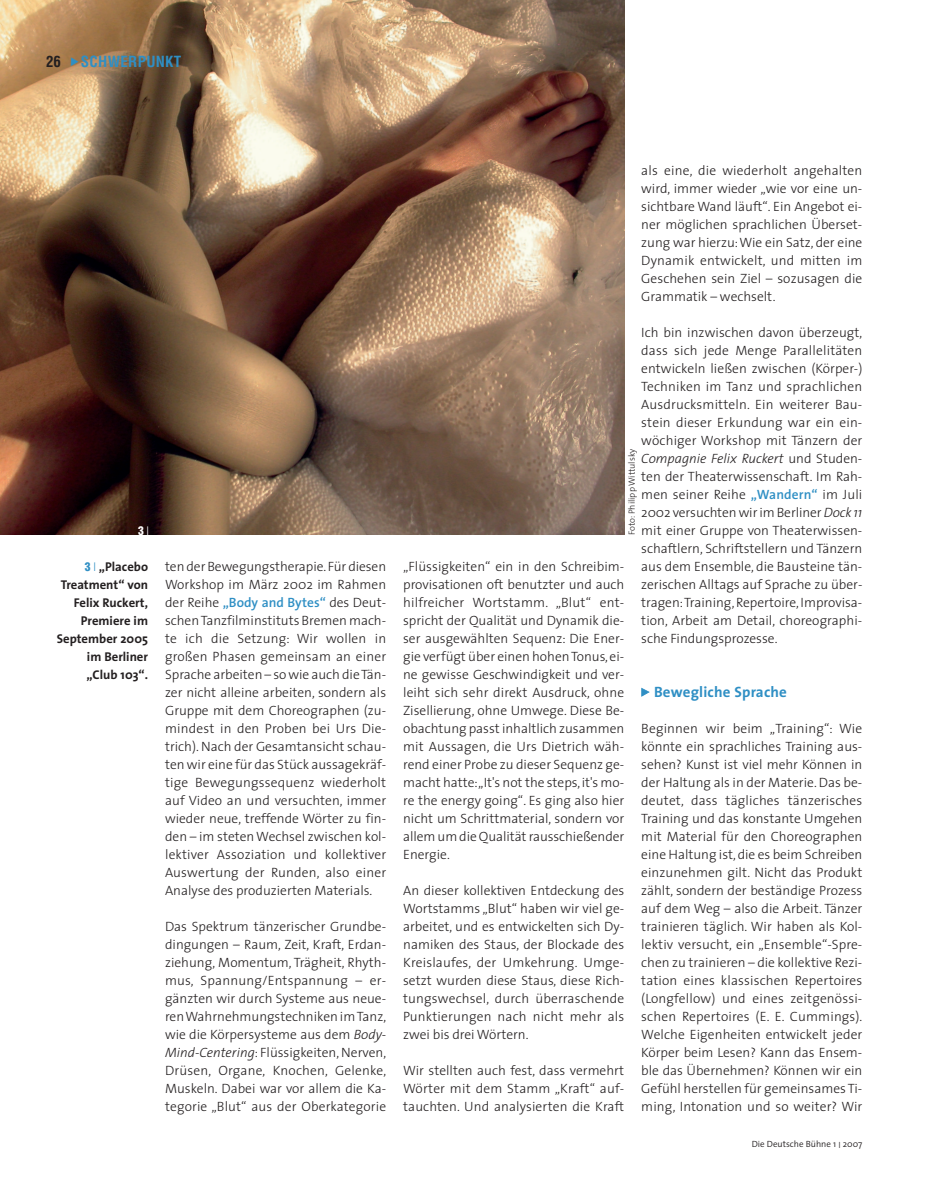
<style>
.page{position:relative;width:939px;height:1194px;background:#fff}
.page>*{position:absolute;margin:0;border:0;box-sizing:border-box;transform-origin:0 0}
.t1{font:700 15px "The Sans";letter-spacing:.01em;color:#2f8fc4}
.t2{font:700 condensed 15px "Helvetica";letter-spacing:.02em;color:#2f8fc4}
.t3{font:700 condensed 15px "Helvetica";color:#231f20}
.t4{font:300 13.5px/18px "The Sans";color:#231f20;text-align:justify}
.t5{font:700 12.75px/18px "The Sans";color:#231f20;text-align:right}
.t6{font:900 condensed 11.7px "Helvetica";color:#fff}
.t7{font:300 9px "The Sans";color:#231f20}
.t8{font:300 9px "The Sans";color:#231f20}
.s1{font-family:"The Sans";font-weight:200;font-stretch:normal;font-size:12.75px}
.s2{font-family:"Helvetica";font-weight:900;font-stretch:condensed;font-size:11.7px;color:#2f8fc4}
.s3{font-weight:200;color:#2f8fc4}
.s4{font-weight:600;color:#2f8fc4}
.s5{font-style:italic}
.s6{font-style:inherit}
</style>
<div class="page">
<img style="left:0;top:0;width:624px;height:535px">
<svg style="left:641px;top:688px;width:9px;height:9px"></svg>
<svg style="left:71px;top:57px;width:7px;height:9px"></svg>
<p class="t3" style="left:46px;top:56px;width:17px">26</p>
<p class="t2" style="left:81px;top:56px;width:102px">SCHWERPUNKT</p>
<p class="t6" style="left:138px;top:526px;width:13px">3<span class="s1">I</span></p>
<p class="t5" style="left:57px;top:559px;width:93px"><span class="s2">3</span> <span class="s3">I</span> „Placebo<br>Treatment“ von<br>Felix Ruckert,<br>Premiere im<br>September 2005 im Berliner „Club 103“.</p>
<p class="t4" style="left:165px;top:559px;width:223px">ten der Bewegungstherapie.Für diesen Workshop im März 2002 im Rahmen der Reihe <span class="s4">„Body and Bytes“</span> des Deut&shy;schen Tanzfilminstituts Bremen mach&shy;te ich die Setzung: Wir wollen in großen Phasen gemeinsam an einer Sprache arbeiten – so wie auch die Tän&shy;zer nicht alleine arbeiten, sondern als Gruppe mit dem Choreographen (zu&shy;mindest in den Proben bei Urs Die&shy;trich). Nach der Gesamtansicht schau&shy;ten wir eine für das Stück aussagekräf&shy;tige Bewegungssequenz wiederholt auf Video an und versuchten, immer wieder neue, treffende Wörter zu fin&shy;den – im steten Wechsel zwischen kol&shy;lektiver Assoziation und kollektiver Auswertung der Runden, also einer Analyse des produzierten Materials.</p>
<p class="t4" style="left:165px;top:919px;width:223px">Das Spektrum tänzerischer Grundbe&shy;dingungen – Raum, Zeit, Kraft, Erdan&shy;ziehung, Momentum, Trägheit, Rhyth&shy;mus, Spannung/Entspannung – er&shy;gänzten wir durch Systeme aus neue&shy;ren Wahrnehmungstechniken im Tanz, wie die Körpersysteme aus dem <span class="s5">Body-Mind-Centering</span>: Flüssigkeiten, Nerven, Drüsen, Organe, Knochen, Gelenke, Muskeln. Dabei war vor allem die Ka&shy;tegorie „Blut“ aus der Oberkategorie</p>
<p class="t4" style="left:641px;top:163px;width:223px">als eine, die wiederholt angehalten wird, immer wieder „wie vor eine un&shy;sichtbare Wand läuft“. Ein Angebot ei&shy;ner möglichen sprachlichen Überset&shy;zung war hierzu:Wie ein Satz, der eine Dynamik entwickelt, und mitten im Geschehen sein Ziel – sozusagen die Grammatik – wechselt.</p>
<p class="t4" style="left:641px;top:325px;width:223px">Ich bin inzwischen davon überzeugt, dass sich jede Menge Parallelitäten entwickeln ließen zwischen (Körper-)<br>Techniken im Tanz und sprachlichen Ausdrucksmitteln. Ein weiterer Bau&shy;stein dieser Erkundung war ein ein&shy;wöchiger Workshop mit Tänzern der <span class="s5">Compagnie Felix Ruckert</span> und Studen&shy;ten der Theaterwissenschaft. Im Rah&shy;men seiner Reihe <span class="s4">„Wandern“</span> im Juli 2002 versuchten wir im Berliner <span class="s5">Dock 11 </span>mit einer Gruppe von Theaterwissen&shy;schaftlern, Schriftstellern und Tänzern aus dem Ensemble, die Bausteine tän&shy;zerischen Alltags auf Sprache zu über&shy;tragen:Training, Repertoire, Improvisa&shy;tion, Arbeit am Detail, choreographi&shy;sche Findungsprozesse.</p>
<p class="t1" style="left:654px;top:686px;width:134px">Bewegliche Sprache</p>
<p class="t4" style="left:641px;top:721px;width:223px">Beginnen wir beim „Training“: Wie könnte ein sprachliches Training aus&shy;sehen? Kunst ist viel mehr Können in der Haltung als in der Materie. Das be&shy;deutet, dass tägliches tänzerisches Training und das konstante Umgehen mit Material für den Choreographen eine Haltung ist, die es beim Schreiben einzunehmen gilt. Nicht das Produkt zählt, sondern der beständige Prozess auf dem Weg – also die Arbeit. Tänzer trainieren täglich. Wir haben als Kol&shy;lektiv versucht, ein „Ensemble“-Spre&shy;chen zu trainieren – die kollektive Rezi&shy;tation eines klassischen Repertoires (Longfellow) und eines zeitgenössi&shy;schen Repertoires (E. E. Cummings).<br>Welche Eigenheiten entwickelt jeder Körper beim Lesen? Kann das Ensem&shy;ble das Übernehmen? Können wir ein Gefühl herstellen für gemeinsames Ti&shy;ming, Intonation und so weiter? Wir</p>
<p class="t7" style="left:752px;top:1141px;width:112px">Die Deutsche Bühne 1 <span class="s6">I</span> 2007</p>
<p class="t8" style="left:628px;top:535px;width:87px;rotate:-90deg">Foto: Philipp Wittulsky</p>
<p class="t4" style="left:403px;top:559px;width:223px">„Flüssigkeiten“ ein in den Schreibim&shy;provisationen oft benutzter und auch hilfreicher Wortstamm. „Blut“ ent&shy;spricht der Qualität und Dynamik die&shy;ser ausgewählten Sequenz: Die Ener&shy;gie verfügt über einen hohen Tonus, ei&shy;ne gewisse Geschwindigkeit und ver&shy;leiht sich sehr direkt Ausdruck, ohne Zisellierung, ohne Umwege. Diese Be&shy;obachtung passt inhaltlich zusammen mit Aussagen, die Urs Dietrich wäh&shy;rend einer Probe zu dieser Sequenz ge&shy;macht hatte:„It's not the steps,it's mo&shy;re the energy going“. Es ging also hier nicht um Schrittmaterial, sondern vor allem um die Qualität rausschießender Energie.</p>
<p class="t4" style="left:403px;top:883px;width:223px">An dieser kollektiven Entdeckung des Wortstamms „Blut“ haben wir viel ge&shy;arbeitet, und es entwickelten sich Dy&shy;namiken des Staus, der Blockade des Kreislaufes, der Umkehrung. Umge&shy;setzt wurden diese Staus, diese Rich&shy;tungswechsel, durch überraschende Punktierungen nach nicht mehr als zwei bis drei Wörtern.</p>
<p class="t4" style="left:403px;top:1063px;width:223px">Wir stellten auch fest, dass vermehrt Wörter mit dem Stamm „Kraft“ auf&shy;tauchten. Und analysierten die Kraft</p>
</div>
